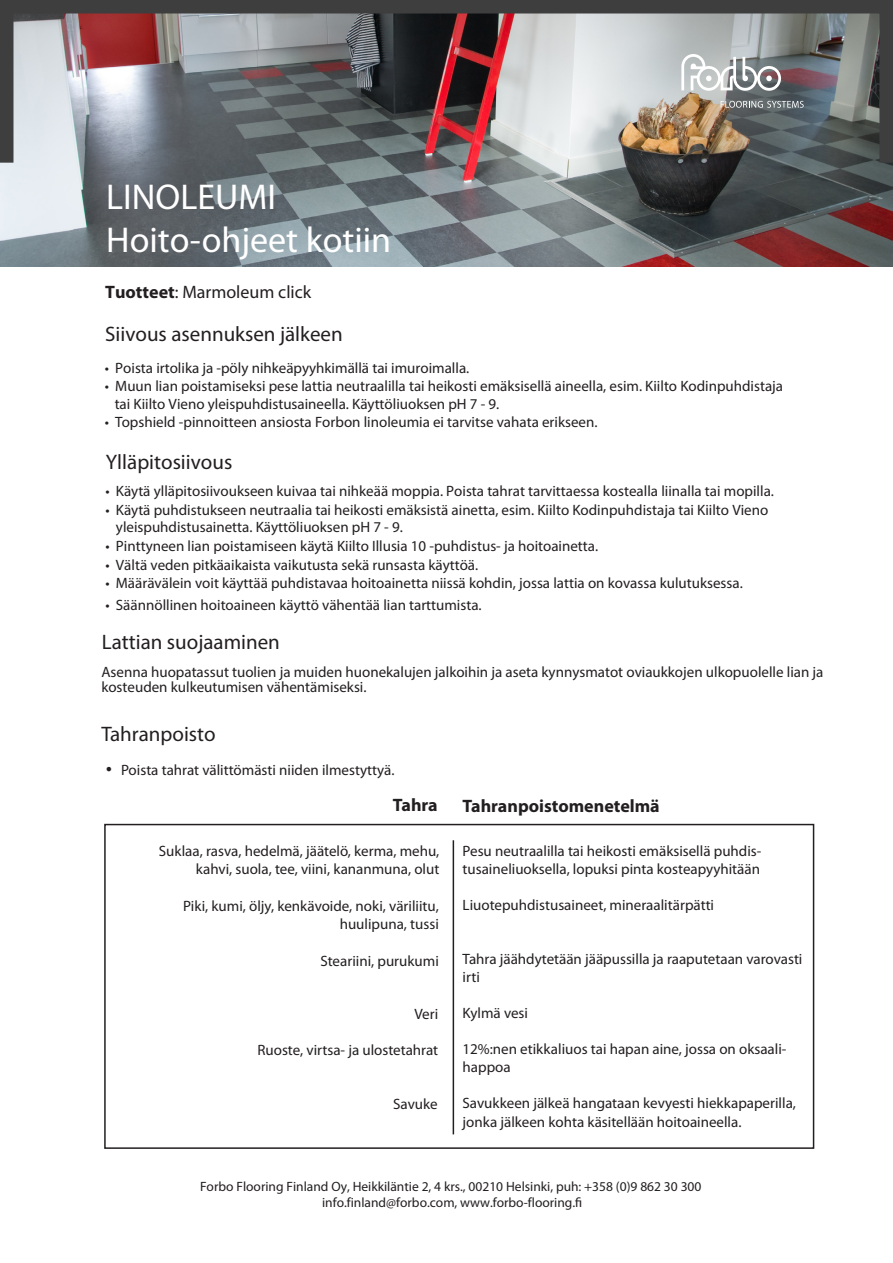
<style>
.page{position:relative;width:893px;height:1263px;background:#fff}
.page>*{position:absolute;margin:0;border:0;box-sizing:border-box;transform-origin:0 0}
.t1{font:36px/43.2px "Myriad Pro";color:#fff}
.t2{font:21px "Myriad Pro";color:#231f20}
.t3{font:700 18px "Myriad Pro";color:#231f20}
.t4{font:18px "Myriad Pro";color:#231f20}
.t5{font:15px/18px "Myriad Pro";color:#231f20}
.t6{font:13.5px/16.2px "Myriad Pro";color:#231f20;text-align:center}
.s1{font-weight:700}
.s2{font-family:"Times New Roman";font-size:18px}
</style>
<div class="page">
<img style="left:0;top:15px;width:893px;height:252px">
<div style="left:104px;top:824px;width:710px;height:325px;border:2px solid #231f20"></div>
<hr style="left:453px;top:840px;width:1px;height:294px;background:#231f20">
<svg style="left:721px;top:101px;width:83px;height:7px"></svg>
<svg style="left:681px;top:54px;width:100px;height:37px"></svg>
<div style="left:0;top:0;width:893px;height:169px;border:14px solid #3e3e3f"></div>
<p class="t1" style="left:106px;top:176px;width:286px">LINOLEUMI<br>Hoito-ohjeet kotiin</p>
<p class="t4" style="left:105px;top:283px;width:208px"><span class="s1">Tuotteet</span>: Marmoleum click</p>
<p class="t2" style="left:105px;top:323px;width:239px">Siivous asennuksen jälkeen</p>
<p class="t5" style="left:105px;top:359px;width:366px">• Poista irtolika ja -pöly nihkeäpyyhkimällä tai imuroimalla.</p>
<p class="t5" style="left:115px;top:378px;width:670px;line-height:17.4px;text-indent:-10px">• Muun lian poistamiseksi pese lattia neutraalilla tai heikosti emäksisellä aineella, esim. Kiilto Kodinpuhdistaja tai Kiilto Vieno yleispuhdistusaineella. Käyttöliuoksen pH 7 - 9.</p>
<p class="t5" style="left:105px;top:413px;width:494px">• Topshield -pinnoitteen ansiosta Forbon linoleumia ei tarvitse vahata erikseen.</p>
<p class="t2" style="left:106px;top:450px;width:128px">Ylläpitosiivous</p>
<p class="t5" style="left:105px;top:482px;width:670px">• Käytä ylläpitosiivoukseen kuivaa tai nihkeää moppia. Poista tahrat tarvittaessa kostealla liinalla tai mopilla.</p>
<p class="t5" style="left:116px;top:501px;width:654px;line-height:17.4px;text-indent:-11px">• Käytä puhdistukseen neutraalia tai heikosti emäksistä ainetta, esim. Kiilto Kodinpuhdistaja tai Kiilto Vieno yleispuhdistusainetta. Käyttöliuoksen pH 7 - 9.</p>
<p class="t5" style="left:105px;top:537px;width:494px">• Pinttyneen lian poistamiseen käytä Kiilto Illusia 10 -puhdistus- ja hoitoainetta.</p>
<p class="t5" style="left:105px;top:556px;width:374px">• Vältä veden pitkäaikaista vaikutusta sekä runsasta käyttöä.</p>
<p class="t5" style="left:105px;top:574px;width:639px">• Määrävälein voit käyttää puhdistavaa hoitoainetta niissä kohdin, jossa lattia on kovassa kulutuksessa.</p>
<p class="t5" style="left:105px;top:596px;width:378px">• Säännöllinen hoitoaineen käyttö vähentää lian tarttumista.</p>
<h2 class="t2" style="left:102px;top:629px;width:180px">Lattian suojaaminen</h2>
<p class="t5" style="left:101px;top:664px;width:724px;line-height:15px">Asenna huopatassut tuolien ja muiden huonekalujen jalkoihin ja aseta kynnysmatot oviaukkojen ulkopuolelle lian ja kosteuden kulkeutumisen vähentämiseksi.</p>
<h2 class="t2" style="left:101px;top:722px;width:116px">Tahranpoisto</h2>
<p class="t5" style="left:106px;top:761px;width:290px"><span class="s2">•</span> Poista tahrat välittömästi niiden ilmestyttyä.</p>
<p class="t3" style="left:393px;top:795px;width:46px">Tahra</p>
<p class="t3" style="left:463px;top:796px;width:199px">Tahranpoistomenetelmä</p>
<p class="t5" style="left:159px;top:843px;width:282px">Suklaa, rasva, hedelmä, jäätelö, kerma, mehu,</p>
<p class="t5" style="left:196px;top:861px;width:245px">kahvi, suola, tee, viini, kananmuna, olut</p>
<p class="t5" style="left:183px;top:897px;width:257px">Piki, kumi, öljy, kenkävoide, noki, väriliitu,</p>
<p class="t5" style="left:340px;top:915px;width:101px">huulipuna, tussi</p>
<p class="t5" style="left:320px;top:952px;width:120px">Steariini, purukumi</p>
<p class="t5" style="left:414px;top:1005px;width:25px">Veri</p>
<p class="t5" style="left:257px;top:1041px;width:182px">Ruoste, virtsa- ja ulostetahrat</p>
<p class="t5" style="left:393px;top:1095px;width:46px">Savuke</p>
<p class="t5" style="left:463px;top:843px;width:300px">Pesu neutraalilla tai heikosti emäksisellä puhdis&shy;tusaineliuoksella, lopuksi pinta kosteapyyhitään</p>
<p class="t5" style="left:463px;top:897px;width:253px">Liuotepuhdistusaineet, mineraalitärpätti</p>
<p class="t5" style="left:463px;top:951px;width:341px">Tahra jäähdytetään jääpussilla ja raaputetaan varovasti irti</p>
<p class="t5" style="left:463px;top:1005px;width:67px">Kylmä vesi</p>
<p class="t5" style="left:463px;top:1041px;width:325px">12%:nen etikkaliuos tai hapan aine, jossa on oksaali&shy;happoa</p>
<p class="t5" style="left:463px;top:1095px;width:335px">Savukkeen jälkeä hangataan kevyesti hiekkapaperilla, jonka jälkeen kohta käsitellään hoitoaineella.</p>
<p class="t6" style="left:200px;top:1178px;width:503px">Forbo Flooring Finland Oy, Heikkiläntie 2, 4 krs., 00210 Helsinki, puh: +358 (0)9 862 30 300 info.finland@forbo.com, www.forbo-flooring.fi</p>
</div>
